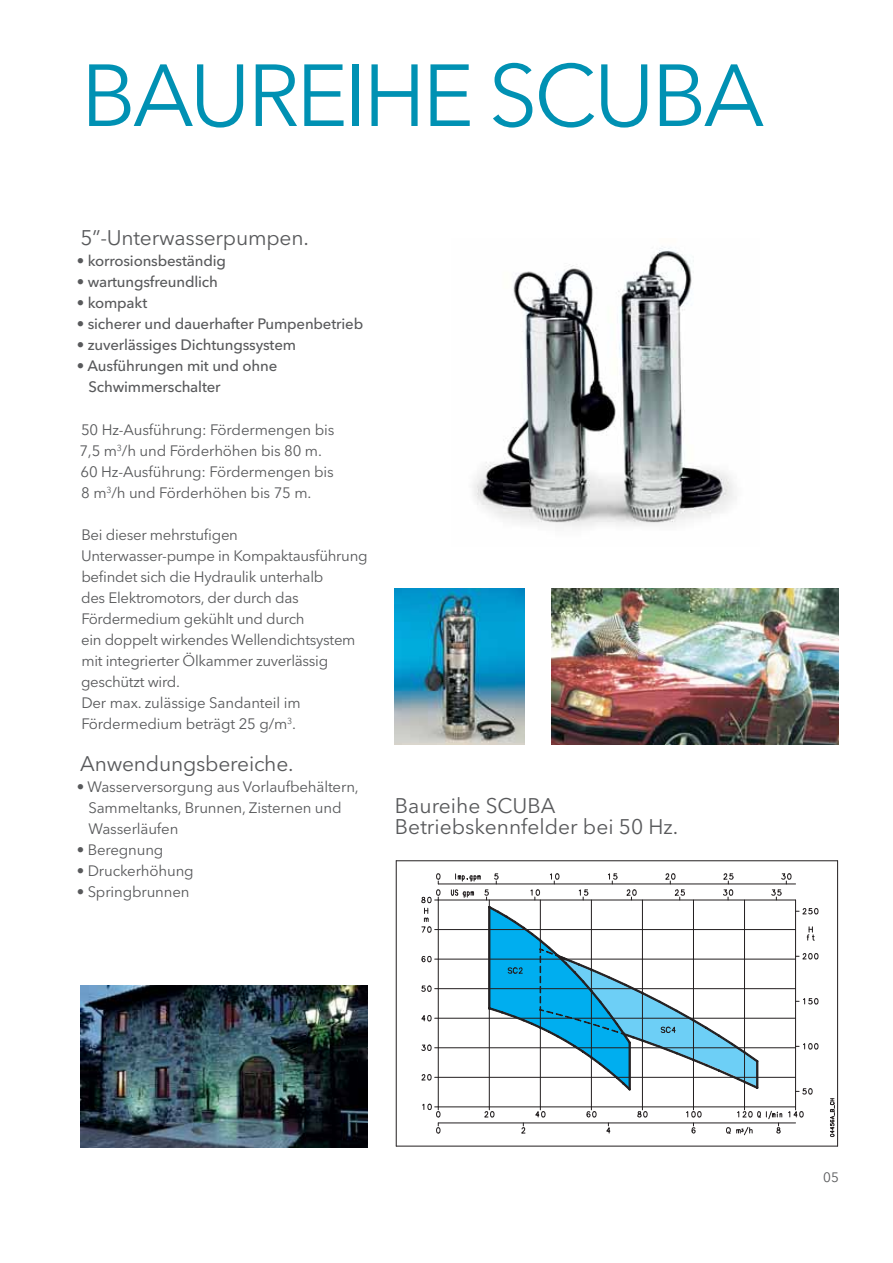
<style>
.page{position:relative;width:893px;height:1263px;background:#fff}
.page>*{position:absolute;margin:0;border:0;box-sizing:border-box;transform-origin:0 0}
.t1{font:87px "Avenir Next LT Pro";letter-spacing:-.04em;color:#0091b3}
.t2{font:21px/21px "Avenir Next LT Pro";letter-spacing:-.01em;color:#58595b}
.t3{font:15px/21px "Avenir Next LT Pro";letter-spacing:-.02em;color:#58595b}
.t4{font:500 15px/21px "Avenir Next LT Pro";letter-spacing:-.01em;color:#58595b}
.t5{font:13.5px "Avenir Next LT Pro";color:#58595b}
</style>
<div class="page">
<svg style="left:807px;top:927px;width:8px;height:14px"></svg>
<svg style="left:830px;top:1098px;width:5px;height:39px"></svg>
<hr style="left:396px;top:861px;width:1px;height:285px;background:#231f20">
<hr style="left:837px;top:861px;width:1px;height:285px;background:#231f20">
<hr style="left:396px;top:860px;width:442px;height:1px;background:#231f20">
<hr style="left:396px;top:1146px;width:442px;height:1px;background:#231f20">
<hr style="left:438px;top:1123px;width:357px;height:1px;background:#231f20">
<hr style="left:438px;top:884px;width:357px;height:1px;background:#231f20">
<hr style="left:438px;top:900px;width:1px;height:207px;background:#231f20">
<hr style="left:591px;top:900px;width:1px;height:207px;background:#231f20">
<hr style="left:642px;top:900px;width:1px;height:207px;background:#231f20">
<hr style="left:693px;top:900px;width:1px;height:207px;background:#231f20">
<hr style="left:744px;top:900px;width:1px;height:207px;background:#231f20">
<hr style="left:795px;top:900px;width:1px;height:207px;background:#231f20">
<hr style="left:438px;top:1106px;width:357px;height:1px;background:#231f20">
<hr style="left:438px;top:1077px;width:357px;height:1px;background:#231f20">
<hr style="left:438px;top:1047px;width:357px;height:1px;background:#231f20">
<hr style="left:438px;top:1018px;width:357px;height:1px;background:#231f20">
<hr style="left:438px;top:988px;width:357px;height:1px;background:#231f20">
<hr style="left:438px;top:959px;width:357px;height:1px;background:#231f20">
<svg style="left:421px;top:1074px;width:17px;height:7px"></svg>
<svg style="left:421px;top:1044px;width:17px;height:7px"></svg>
<svg style="left:421px;top:1013px;width:17px;height:9px"></svg>
<svg style="left:421px;top:985px;width:17px;height:7px"></svg>
<svg style="left:421px;top:956px;width:17px;height:6px"></svg>
<svg style="left:483px;top:1107px;width:12px;height:11px"></svg>
<svg style="left:535px;top:1107px;width:11px;height:11px"></svg>
<svg style="left:586px;top:1107px;width:11px;height:11px"></svg>
<svg style="left:637px;top:1107px;width:11px;height:11px"></svg>
<svg style="left:788px;top:1107px;width:16px;height:11px"></svg>
<svg style="left:795px;top:1088px;width:18px;height:7px"></svg>
<svg style="left:795px;top:1042px;width:24px;height:8px"></svg>
<svg style="left:795px;top:997px;width:24px;height:8px"></svg>
<svg style="left:795px;top:953px;width:24px;height:7px"></svg>
<svg style="left:795px;top:908px;width:24px;height:7px"></svg>
<svg style="left:421px;top:873px;width:20px;height:60px"></svg>
<svg style="left:451px;top:873px;width:308px;height:218px"></svg>
<svg style="left:771px;top:873px;width:21px;height:27px"></svg>
<svg style="left:422px;top:1103px;width:19px;height:31px"></svg>
<svg style="left:520px;top:1123px;width:6px;height:11px"></svg>
<svg style="left:606px;top:1123px;width:5px;height:11px"></svg>
<svg style="left:686px;top:1107px;width:16px;height:27px"></svg>
<svg style="left:726px;top:1107px;width:56px;height:28px"></svg>
<hr style="left:438px;top:929px;width:357px;height:1px;background:#231f20">
<hr style="left:438px;top:900px;width:357px;height:1px;background:#231f20">
<hr style="left:489px;top:1008px;width:1px;height:99px;background:#231f20">
<hr style="left:540px;top:1010px;width:1px;height:97px;background:#231f20">
<img style="left:473px;top:247px;width:263px;height:280px">
<img style="left:81px;top:985px;width:287px;height:162px">
<img style="left:552px;top:588px;width:287px;height:156px">
<img style="left:395px;top:588px;width:130px;height:156px">
<h1 class="t1" style="left:81px;top:44px;width:685px">BAUREIHE SCUBA</h1>
<h2 class="t2" style="left:80px;top:228px;width:230px">5”-Unterwasserpumpen.</h2>
<p class="t4" style="left:77px;top:251px;width:151px">• korrosionsbeständig</p>
<p class="t4" style="left:77px;top:272px;width:143px">• wartungsfreundlich</p>
<p class="t4" style="left:77px;top:293px;width:72px">• kompakt</p>
<p class="t4" style="left:77px;top:314px;width:288px">• sicherer und dauerhafter Pumpenbetrieb</p>
<p class="t4" style="left:77px;top:335px;width:221px">• zuverlässiges Dichtungssystem</p>
<p class="t4" style="left:88px;top:356px;width:190px;text-indent:-12px">• Ausführungen mit und ohne<br>Schwimmerschalter</p>
<p class="t3" style="left:79px;top:419px;width:256px">50 Hz-Ausführung: Fördermengen bis 7,5 m<sup>3</sup>/h und Förderhöhen bis 80 m.<br>60 Hz-Ausführung: Fördermengen bis 8 m<sup>3</sup>/h und Förderhöhen bis 75 m.</p>
<p class="t3" style="left:81px;top:524px;width:288px">Bei dieser mehrstufigen Unterwasser-pumpe in Kompaktausführung befindet sich die Hydraulik unterhalb<br>des Elektromotors, der durch das Fördermedium gekühlt und durch<br>ein doppelt wirkendes Wellendichtsystem mit integrierter Ölkammer zuverlässig geschützt wird.<br>Der max. zulässige Sandanteil im Fördermedium beträgt 25 g/m<sup>3</sup>.</p>
<h2 class="t2" style="left:80px;top:753px;width:215px">Anwendungsbereiche.</h2>
<p class="t3" style="left:88px;top:776px;width:272px;text-indent:-12px">• Wasserversorgung aus Vorlaufbehältern,<br>Sammeltanks, Brunnen, Zisternen und<br>Wasserläufen</p>
<p class="t3" style="left:77px;top:839px;width:88px">• Beregnung</p>
<p class="t3" style="left:77px;top:860px;width:119px">• Druckerhöhung</p>
<p class="t3" style="left:77px;top:881px;width:114px">• Springbrunnen</p>
<h2 class="t2" style="left:395px;top:795px;width:285px">Baureihe SCUBA<br>Betriebskennfelder bei 50 Hz.</h2>
<p class="t5" style="left:823px;top:1169px;width:17px">05</p>
</div>
